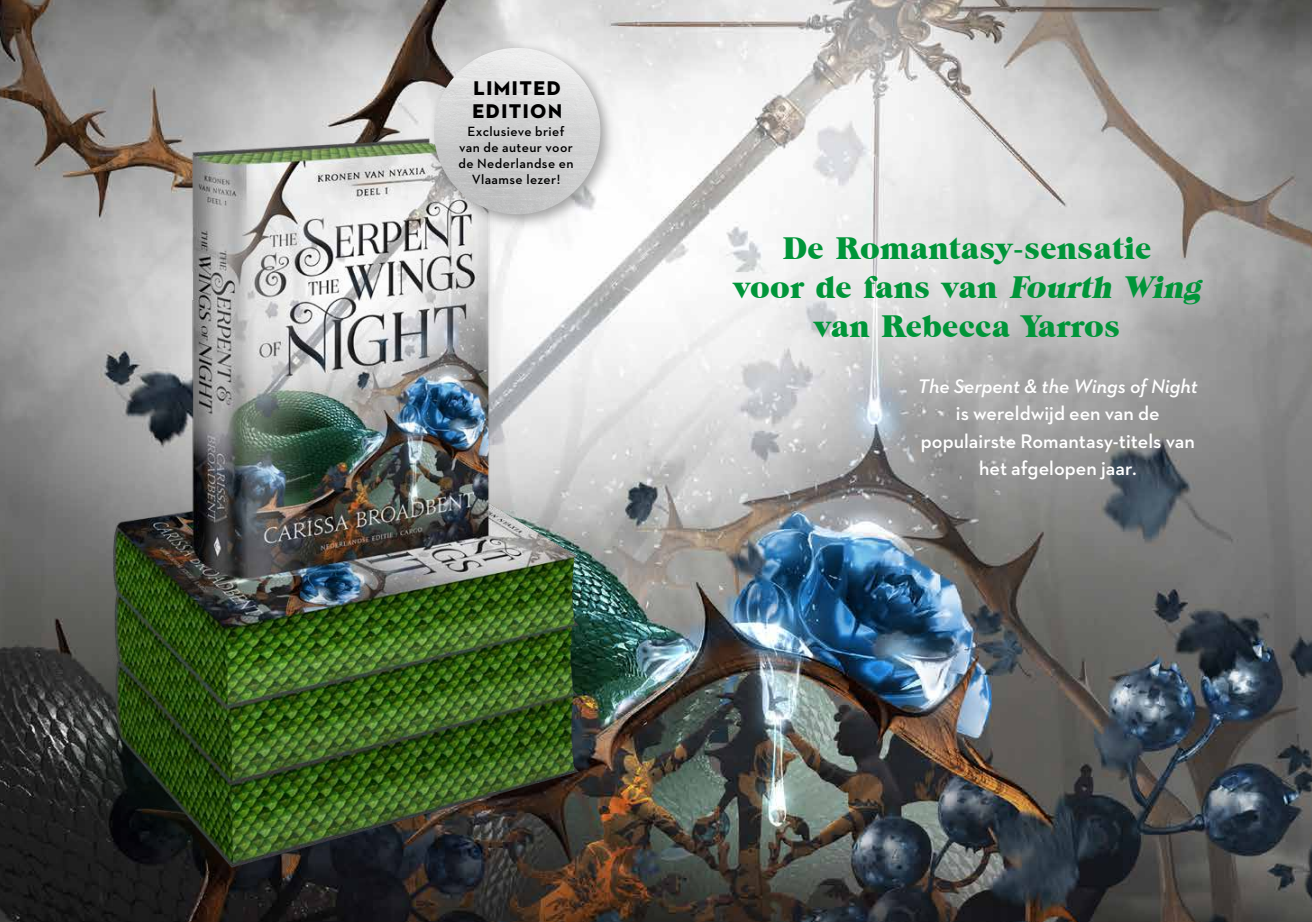
<style>
.page{position:relative;width:1312px;height:922px;background:#fff}
.page>*{position:absolute;margin:0;border:0;box-sizing:border-box;transform-origin:0 0}
.t1{font:31.5px/38.8px "Grouch IT Cby BT";letter-spacing:.005em;color:#009539;text-align:center}
.t2{font:700 26.25px/23.1px "Neutraface 2 Text";letter-spacing:.03em;color:#000}
.t3{font:600 20px/27.5px "Neutraface 2 Text";color:#fff;text-align:center}
.t4{font:italic 600 20px "Neutraface 2 Text";color:#fff}
.t5{font:600 13.62px/15.8px "Neutraface 2 Text";letter-spacing:.03em;color:#000;text-align:center}
.s1{font-style:italic}
</style>
<div class="page">
<img style="left:0;top:0;width:1311px;height:921px">
<div style="left:704px;top:206px;width:528px;height:163px;background:#fff;opacity:.75"></div>
<img style="left:71px;top:102px;width:529px;height:797px">
<div style="left:427px;top:41px;width:190px;height:190px;background:#000;opacity:.35"></div>
<img style="left:434px;top:48px;width:166px;height:166px;border-radius:83px">
<h2 class="t2" style="left:472px;top:74px;width:92px">limited edition</h2>
<p class="t5" style="left:458px;top:124px;width:116px">Exclusieve brief van de auteur voor de Nederlandse en<br>Vlaamse lezer!</p>
<h1 class="t1" style="left:733px;top:228px;width:475px">De Romantasy-sensatie<br>voor de fans van <span class="s1">Fourth Wing </span>van Rebecca Yarros</h1>
<p class="t4" style="left:917px;top:373px;width:281px">The Serpent &amp; the Wings of Night</p>
<p class="t3" style="left:920px;top:399px;width:275px">is wereldwijd een van de populairste Romantasy-titels van het afgelopen jaar.</p>
</div>
